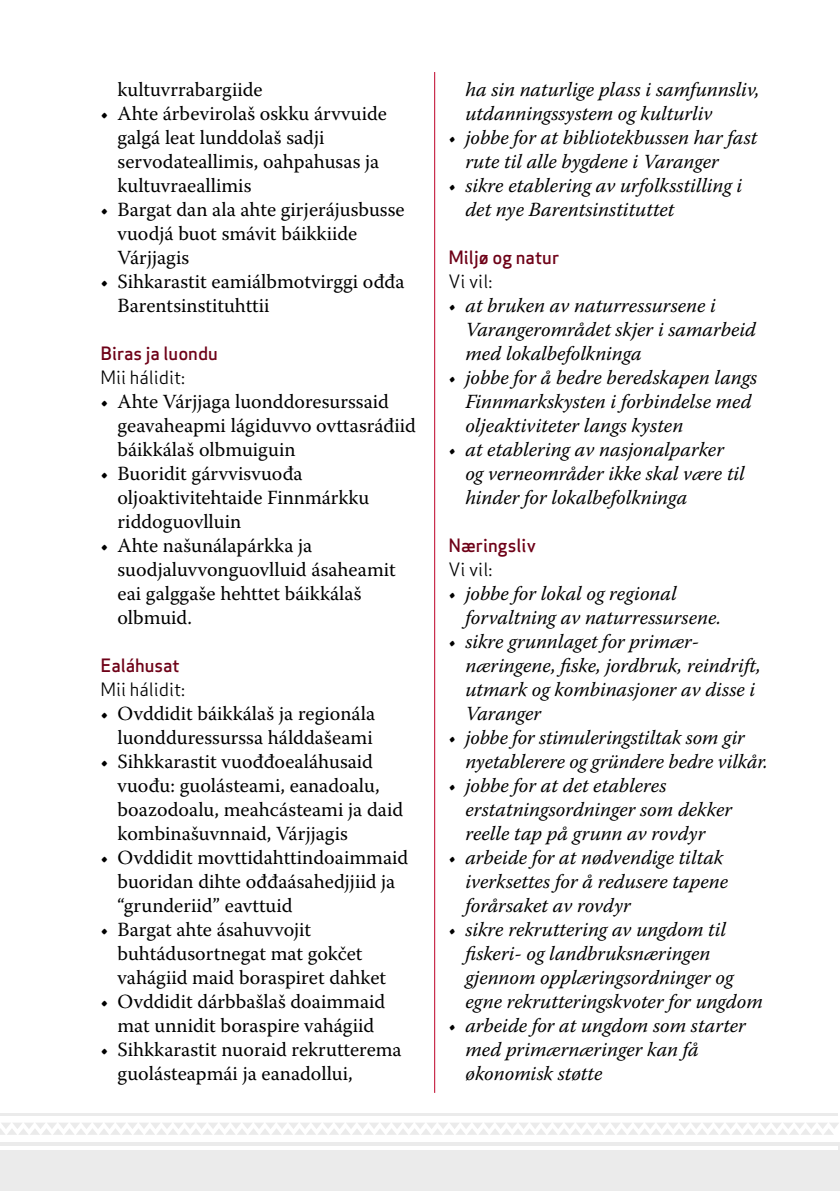
<style>
.page{position:relative;width:840px;height:1191px;background:#fff}
.page>*{position:absolute;margin:0;border:0;box-sizing:border-box;transform-origin:0 0}
.Mengde_innrykk_3mm{font:italic 20px/24px "Warnock Pro";color:#000}
.Mengde_innrykk_3mm-2{font:20px/24px "Warnock Pro";color:#000}
._1{font:18px "Apex Sans T Medium";color:#6e0017}
._2{font:18px "Apex Sans T Book";color:#000}
</style>
<div class="page">
<hr style="left:434px;top:72px;width:1px;height:1020px;background:#be0027">
<div style="left:0;top:1106px;width:839px;height:85px;background:#ebebeb"></div>
<div style="left:0;top:1106px;width:839px;height:36px;background:#fff"></div>
<svg style="left:0;top:1123px;width:839px;height:11px"></svg>
<hr style="left:0;top:1114px;width:836px;height:2px;background:#ebebeb">
<hr style="left:0;top:1146px;width:836px;height:4px;background:#fff">
<p class="Mengde_innrykk_3mm-2" style="left:117px;top:77px;width:146px">kultuvrrabargiide</p>
<p class="Mengde_innrykk_3mm-2" style="left:117px;top:101px;width:271px;text-indent:-17px">• Ahte árbevirolaš oskku árvvuide galgá leat lunddolaš sadji servodateallimis, oahpahusas ja kultuvraeallimis</p>
<p class="Mengde_innrykk_3mm-2" style="left:117px;top:197px;width:288px;text-indent:-17px">• Bargat dan ala ahte girjerájusbusse vuodjá buot smávit báikkiide<br>Várjjagis</p>
<p class="Mengde_innrykk_3mm-2" style="left:117px;top:269px;width:288px;text-indent:-17px">• Sihkarastit eamiálbmotvirggi ođđa<br>Barentsinstituhttii</p>
<p class="_1" style="left:100px;top:342px;width:119px">Biras ja luondu</p>
<p class="_2" style="left:100px;top:366px;width:86px">Mii hálidit:</p>
<p class="Mengde_innrykk_3mm-2" style="left:117px;top:389px;width:300px;text-indent:-17px">• Ahte Várjjaga luonddoresurssaid geavaheapmi lágiduvvo ovttasráđiid báikkálaš olbmuiguin</p>
<p class="Mengde_innrykk_3mm-2" style="left:117px;top:461px;width:253px;text-indent:-17px">• Buoridit gárvvisvuođa oljoaktivitehtaide Finnmárkku riddoguovlluin</p>
<p class="Mengde_innrykk_3mm-2" style="left:117px;top:533px;width:280px;text-indent:-17px">• Ahte našunálapárkka ja suodjaluvvonguovlluid ásaheamit eai galggaše hehttet báikkálaš olbmuid.</p>
<p class="_1" style="left:100px;top:654px;width:81px">Ealáhusat</p>
<p class="_2" style="left:100px;top:678px;width:86px">Mii hálidit:</p>
<p class="Mengde_innrykk_3mm-2" style="left:100px;top:701px;width:276px;text-align:right">• Ovddidit báikkálaš ja regionála luondduressurssa hálddašeami</p>
<p class="Mengde_innrykk_3mm-2" style="left:117px;top:749px;width:287px;text-indent:-17px">• Sihkkarastit vuođđoealáhusaid vuođu: guolásteami, eanadoalu, boazodoalu, meahcásteami ja daid kombinašuvnnaid, Várjjagis</p>
<p class="Mengde_innrykk_3mm-2" style="left:117px;top:845px;width:292px;text-indent:-17px">• Ovddidit movttidahttindoaimmaid buoridan dihte ođđaásahedjjiid ja “grunderiid” eavttuid</p>
<p class="Mengde_innrykk_3mm-2" style="left:117px;top:917px;width:270px;text-indent:-17px">• Bargat ahte ásahuvvojit buhtádusortnegat mat gokčet vahágiid maid boraspiret dahket</p>
<p class="Mengde_innrykk_3mm-2" style="left:100px;top:989px;width:286px;text-align:center">• Ovddidit dárbbašlaš doaimmaid mat unnidit boraspire vahágiid</p>
<p class="Mengde_innrykk_3mm-2" style="left:117px;top:1037px;width:285px;text-indent:-17px">• Sihkkarastit nuoraid rekrutterema guolásteapmái ja eanadollui,</p>
<p class="Mengde_innrykk_3mm" style="left:465px;top:77px;width:295px">ha sin naturlige plass i samfunnsliv, utdanningssystem og kulturliv</p>
<p class="Mengde_innrykk_3mm" style="left:465px;top:125px;width:293px;text-indent:-17px">• jobbe for at bibliotekbussen har fast rute til alle bygdene i Varanger</p>
<p class="Mengde_innrykk_3mm" style="left:465px;top:173px;width:278px;text-indent:-17px">• sikre etablering av urfolksstilling i det nye Barentsinstituttet</p>
<p class="_1" style="left:448px;top:246px;width:112px">Miljø og natur</p>
<p class="_2" style="left:448px;top:270px;width:45px">Vi vil:</p>
<p class="Mengde_innrykk_3mm" style="left:465px;top:293px;width:292px;text-indent:-17px">• at bruken av naturressursene i<br>Varangerområdet skjer i samarbeid med lokalbefolkninga</p>
<p class="Mengde_innrykk_3mm" style="left:465px;top:365px;width:293px;text-indent:-17px">• jobbe for å bedre beredskapen langs<br>Finnmarkskysten i forbindelse med oljeaktiviteter langs kysten</p>
<p class="Mengde_innrykk_3mm" style="left:465px;top:437px;width:281px;text-indent:-17px">• at etablering av nasjonalparker og verneområder ikke skal være til hinder for lokalbefolkninga</p>
<p class="_1" style="left:448px;top:534px;width:89px">Næringsliv</p>
<p class="_2" style="left:448px;top:558px;width:45px">Vi vil:</p>
<p class="Mengde_innrykk_3mm" style="left:465px;top:581px;width:257px;text-indent:-17px">• jobbe for lokal og regional forvaltning av naturressursene.</p>
<p class="Mengde_innrykk_3mm" style="left:465px;top:629px;width:297px;text-indent:-17px">• sikre grunnlaget for primær&shy;næringene, fiske, jordbruk, reindrift, utmark og kombinasjoner av disse i<br>Varanger</p>
<p class="Mengde_innrykk_3mm" style="left:465px;top:725px;width:304px;text-indent:-17px">• jobbe for stimuleringstiltak som gir nyetablerere og gründere bedre vilkår.</p>
<p class="Mengde_innrykk_3mm" style="left:465px;top:773px;width:268px;text-indent:-17px">• jobbe for at det etableres erstatningsordninger som dekker reelle tap på grunn av rovdyr</p>
<p class="Mengde_innrykk_3mm" style="left:465px;top:845px;width:264px;text-indent:-17px">• arbeide for at nødvendige tiltak iverksettes for å redusere tapene forårsaket av rovdyr</p>
<p class="Mengde_innrykk_3mm" style="left:465px;top:917px;width:299px;text-indent:-17px">• sikre rekruttering av ungdom til fiskeri- og landbruksnæringen gjennom opplæringsordninger og egne rekrutteringskvoter for ungdom</p>
<p class="Mengde_innrykk_3mm" style="left:465px;top:1013px;width:282px;text-indent:-17px">• arbeide for at ungdom som starter med primærnæringer kan få økonomisk støtte</p>
</div>
